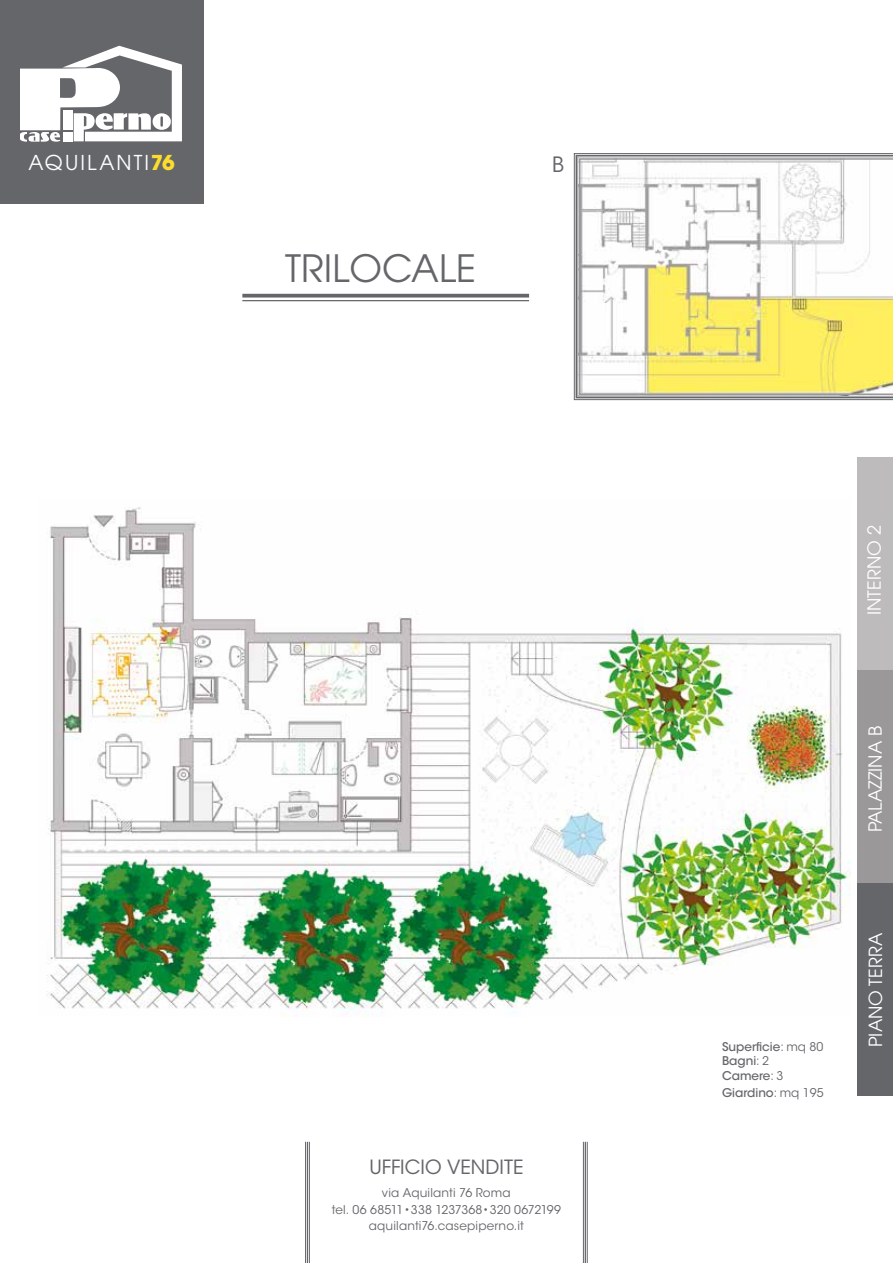
<style>
.page{position:relative;width:893px;height:1263px;background:#fff}
.page>*{position:absolute;margin:0;border:0;box-sizing:border-box;transform-origin:0 0}
.t1{font:37.5px "Avant Garde";color:#64666a}
.t2{font:21px "ITC Avant Garde Std";color:#65656a}
.t3{font:20.4px "Avant Garde";letter-spacing:.1em;color:#fff}
.t4{font:19.5px "ITC Avant Garde Std";color:#65656a}
.t5{font:18px "Avant Garde";color:#fff}
.t6{font:12px/16.5px "ITC Avant Garde Std";letter-spacing:.015em;color:#65656a;text-align:center}
.t7{font:500 12px/14.4px "ITC Avant Garde Std";color:#64666a}
.s1{font-family:"ITC Avant Garde Std";font-weight:700;color:#fddc2e}
.s2{font-weight:400}
</style>
<div class="page">
<svg style="left:574px;top:153px;width:319px;height:247px;background:#8c8d90"></svg>
<hr style="left:309px;top:1142px;width:1px;height:121px;background:#65656a">
<hr style="left:307px;top:1142px;width:1px;height:121px;background:#65656a">
<hr style="left:305px;top:1142px;width:1px;height:121px;background:#65656a">
<hr style="left:587px;top:1142px;width:1px;height:121px;background:#64666a">
<hr style="left:585px;top:1142px;width:1px;height:121px;background:#64666a">
<hr style="left:583px;top:1142px;width:1px;height:121px;background:#64666a">
<div style="left:0;top:0;width:204px;height:204px;background:#64666a"></div>
<svg style="left:20px;top:46px;width:162px;height:96px"></svg>
<svg style="left:242px;top:294px;width:287px;height:4px"></svg>
<hr style="left:242px;top:300px;width:287px;height:1px;background:#64666a">
<div style="left:857px;top:457px;width:36px;height:213px;background:#bdbbbb"></div>
<div style="left:857px;top:670px;width:36px;height:213px;background:#9a9899"></div>
<div style="left:857px;top:883px;width:36px;height:212px;background:#64666a"></div>
<img style="left:47px;top:507px;width:803px;height:509px">
<svg style="left:577px;top:156px;width:316px;height:241px;background:#bbbabb"></svg>
<svg style="left:579px;top:158px;width:314px;height:237px"></svg>
<h3 class="t3" style="left:29px;top:150px;width:148px">AQUILANTI<span class="s1">76</span></h3>
<h1 class="t1" style="left:285px;top:247px;width:193px">TRILOCALE</h1>
<h2 class="t2" style="left:552px;top:152px;width:14px">B</h2>
<h3 class="t4" style="left:369px;top:1155px;width:156px">UFFICIO VENDITE</h3>
<p class="t6" style="left:332px;top:1185px;width:231px">via Aquilanti 76 Roma<br>tel. 06 68511• 338 1237368• 320 0672199 aquilanti76.casepiperno.it</p>
<h3 class="t5" style="left:864px;top:615px;width:91px;rotate:-90deg">INTERNO 2</h3>
<p class="t7" style="left:722px;top:1039px;width:103px">Superficie<span class="s2">: mq 80<br></span>Bagni<span class="s2">: 2<br></span>Camere<span class="s2">: 3</span></p>
<p class="t7" style="left:722px;top:1085px;width:103px">Giardino<span class="s2">: mq 195</span></p>
<h3 class="t5" style="left:865px;top:832px;width:108px;rotate:-90deg">PALAZZINA B</h3>
<h3 class="t5" style="left:865px;top:1047px;width:116px;rotate:-90deg">PIANO TERRA</h3>
</div>
